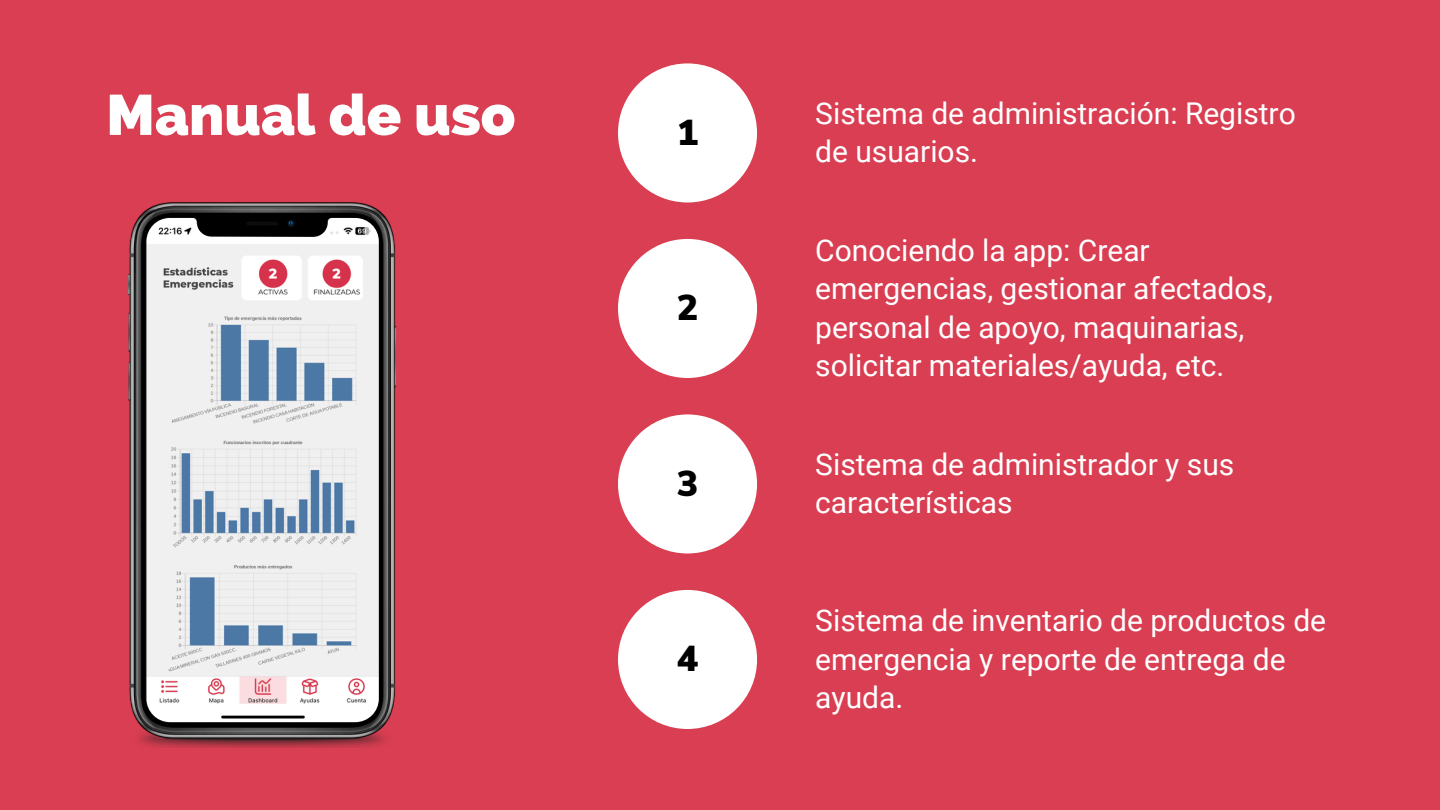
<style>
.page{position:relative;width:1440px;height:810px;background:#d93e52}
.page>*{position:absolute;margin:0;border:0;box-sizing:border-box;transform-origin:0 0}
.t1{font:800 56.8px "Raleway";color:#fff}
.t2{font:900 36px "Nunito Sans";color:#000}
.t3{font:30px/38.2px "Roboto";color:#fff}
</style>
<div class="page">
<div style="left:618px;top:63px;width:139px;height:139px;background:#fff;border-radius:50%"></div>
<div style="left:618px;top:239px;width:139px;height:139px;background:#fff;border-radius:50%"></div>
<div style="left:618px;top:414px;width:139px;height:139px;background:#fff;border-radius:50%"></div>
<div style="left:618px;top:590px;width:139px;height:139px;background:#fff;border-radius:50%"></div>
<img style="left:128px;top:202px;width:268px;height:546px">
<img style="left:147px;top:218px;width:232px;height:504px">
<p class="t1" style="left:106px;top:82px;width:411px">Manual de uso</p>
<h1 class="t2" style="left:677px;top:108px;width:23px">1</h1>
<p class="t2" style="left:677px;top:284px;width:23px">2</p>
<p class="t2" style="left:677px;top:459px;width:23px">3</p>
<p class="t2" style="left:677px;top:635px;width:23px">4</p>
<p class="t3" style="left:815px;top:95px;width:482px">Sistema de administración: Registro de usuarios.</p>
<p class="t3" style="left:815px;top:232px;width:459px">Conociendo la app: Crear emergencias, gestionar afectados, personal de apoyo, maquinarias, solicitar materiales/ayuda, etc.</p>
<p class="t3" style="left:815px;top:446px;width:421px">Sistema de administrador y sus características</p>
<p class="t3" style="left:815px;top:602px;width:512px">Sistema de inventario de productos de emergencia y reporte de entrega de ayuda.</p>
</div>
